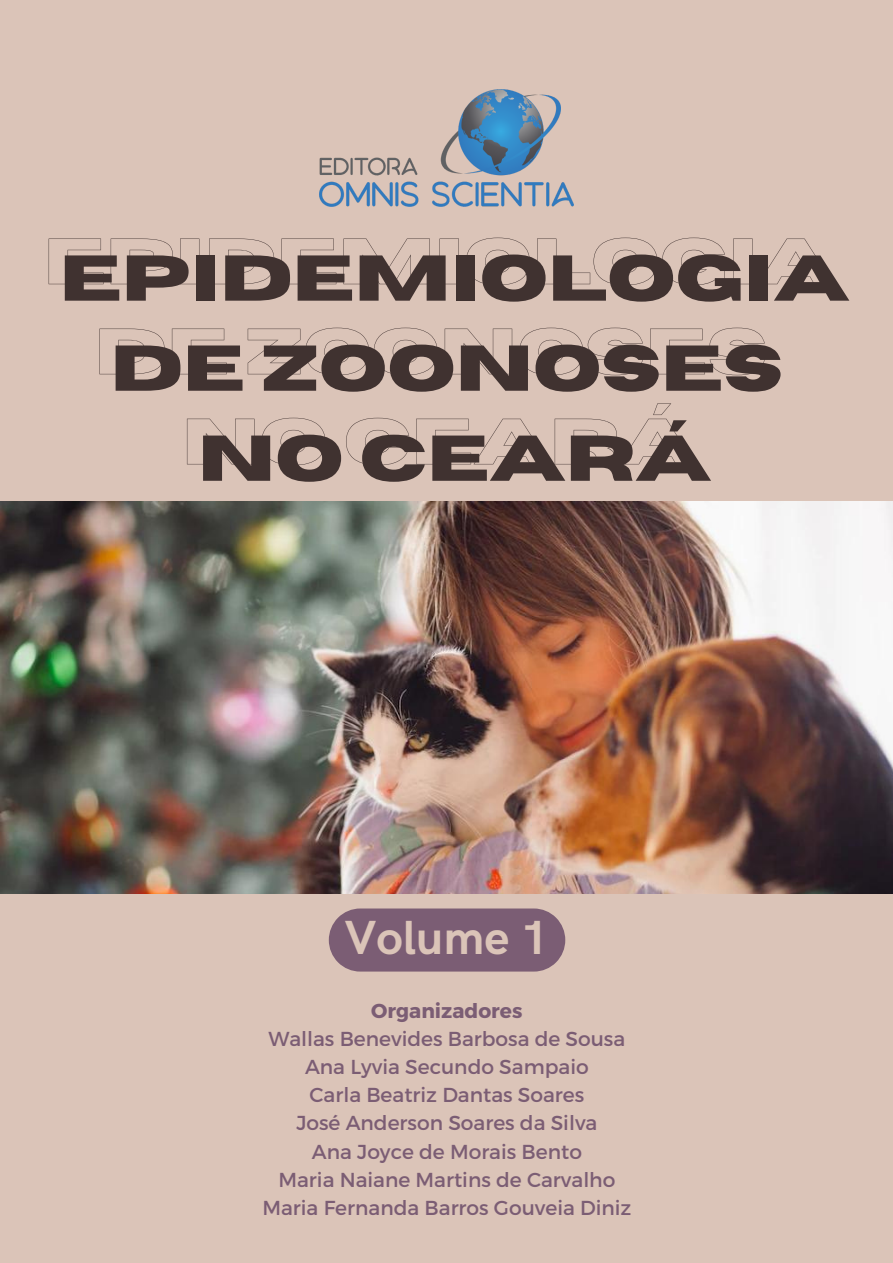
<style>
.page{position:relative;width:893px;height:1263px;background:#dbc4b8}
.page>*{position:absolute;margin:0;border:0;box-sizing:border-box;transform-origin:0 0}
.t1{font:64.5px/90px "Horizon Outlined";color:#403230;text-align:center}
.t2{font:700 64.5px/90px "Horizon";color:#403230;text-align:center}
.t3{font:700 48px "HK Grotesk";color:#dbc4b8}
.t4{font:20.25px/28.2px "Montserrat";color:#7b5d74;text-align:center}
.s1{font-weight:700}
</style>
<div class="page">
<img style="left:0;top:501px;width:893px;height:392px">
<img style="left:319px;top:89px;width:255px;height:117px">
<svg style="left:329px;top:908px;width:236px;height:63px;background:#806378"></svg>
<p class="t1" style="left:44px;top:218px;width:792px">EPIDEMIOLOGIA<br>DE ZOONOSES<br>NO CEARÁ</p>
<p class="t2" style="left:60px;top:235px;width:792px">EPIDEMIOLOGIA<br>DE ZOONOSES<br>NO CEARÁ</p>
<p class="t3" style="left:345px;top:901px;width:206px">Volume 1</p>
<p class="t4" style="left:262px;top:996px;width:371px"><span class="s1">Organizadores<br></span>Wallas Benevides Barbosa de Sousa<br>Ana Lyvia Secundo Sampaio<br>Carla Beatriz Dantas Soares<br>José Anderson Soares da Silva<br>Ana Joyce de Morais Bento<br>Maria Naiane Martins de Carvalho<br>Maria Fernanda Barros Gouveia Diniz</p>
</div>
